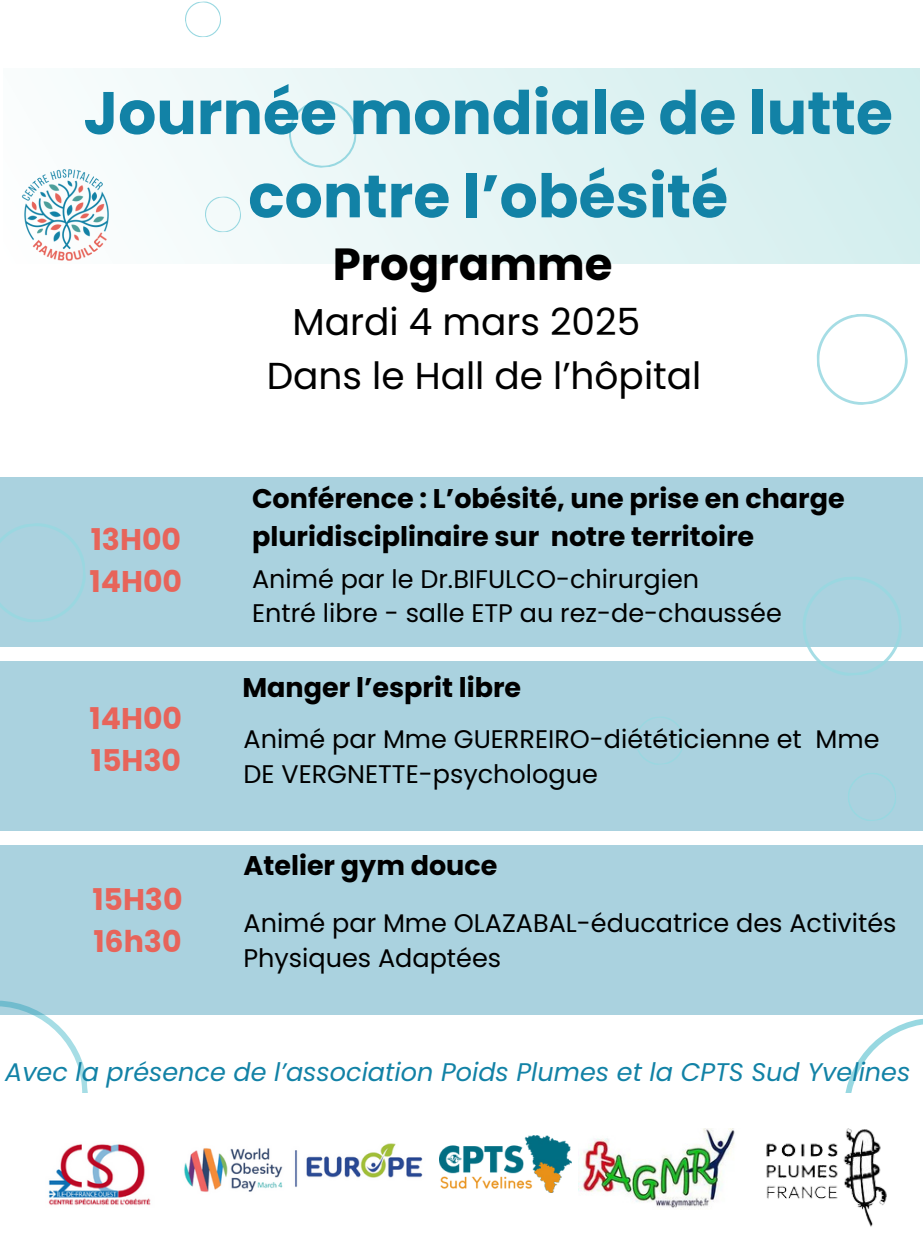
<style>
.page{position:relative;width:923px;height:1233px;background:#fff}
.page>*{position:absolute;margin:0;border:0;box-sizing:border-box;transform-origin:0 0}
.t1{font:700 60px/83.2px "Poppins";color:#1282a6;text-align:center}
.t2{font:700 45px "Poppins";color:#000}
.t3{font:37.5px "Poppins";color:#000}
.t4{font:700 30px/41.7px "Poppins";color:#e7645a}
.t5{font:700 27px/37.2px "Poppins";color:#000}
.t6{font:25.5px/34.8px "Poppins";color:#000}
.t7{font:italic 25.5px "Poppins";color:#1282a6}
</style>
<div class="page">
<div style="left:4px;top:69px;width:915px;height:194px;background:linear-gradient(to right,#fbfdfd,#d1eded)"></div>
<svg style="left:185px;top:1px;width:36px;height:36px"></svg>
<svg style="left:204px;top:195px;width:38px;height:39px"></svg>
<svg style="left:286px;top:98px;width:73px;height:72px;background:#e5f5f5"></svg>
<div style="left:0;top:661px;width:922px;height:170px;background:#aad2df"></div>
<svg style="left:848px;top:773px;width:48px;height:48px"></svg>
<svg style="left:636px;top:717px;width:48px;height:48px"></svg>
<svg style="left:816px;top:314px;width:92px;height:91px"></svg>
<svg style="left:33px;top:1015px;width:55px;height:78px"></svg>
<div style="left:0;top:845px;width:922px;height:170px;background:#aad2df"></div>
<svg style="left:845px;top:1019px;width:77px;height:74px"></svg>
<img style="left:8px;top:156px;width:114px;height:107px">
<div style="left:0;top:477px;width:922px;height:169px;background:#aad2df"></div>
<svg style="left:0;top:523px;width:86px;height:99px"></svg>
<img style="left:578px;top:1129px;width:157px;height:79px">
<img style="left:48px;top:1144px;width:103px;height:62px">
<img style="left:184px;top:1143px;width:239px;height:49px">
<img style="left:766px;top:1128px;width:121px;height:99px">
<svg style="left:798px;top:577px;width:107px;height:99px"></svg>
<img style="left:440px;top:1135px;width:131px;height:58px">
<h4 class="t1" style="left:83px;top:71px;width:811px">Journée mondiale de lutte contre l’obésité</h4>
<p class="t2" style="left:333px;top:233px;width:281px">Programme</p>
<h5 class="t3" style="left:292px;top:296px;width:349px">Mardi 4 mars 2025</h5>
<p class="t4" style="left:90px;top:519px;width:94px">13H00<br>14H00</p>
<p class="t4" style="left:90px;top:698px;width:94px">14H00<br>15H30</p>
<h2 class="t4" style="left:92px;top:879px;width:92px">15H30<br>16h30</h2>
<p class="t3" style="left:267px;top:349px;width:436px">Dans le Hall de l’hôpital</p>
<p class="t5" style="left:252px;top:480px;width:594px">Conférence : L’obésité, une prise en charge pluridisciplinaire sur notre territoire</p>
<p class="t6" style="left:252px;top:561px;width:448px">Animé par le Dr.BIFULCO-chirurgien</p>
<h1 class="t6" style="left:252px;top:596px;width:531px">Entré libre - salle ETP au rez-de-chaussée</h1>
<h3 class="t5" style="left:242px;top:669px;width:280px">Manger l’esprit libre</h3>
<p class="t6" style="left:243px;top:722px;width:637px">Animé par Mme GUERREIRO-diététicienne et Mme<br>DE VERGNETTE-psychologue</p>
<h3 class="t5" style="left:243px;top:847px;width:255px">Atelier gym douce</h3>
<p class="t6" style="left:243px;top:906px;width:654px">Animé par Mme OLAZABAL-éducatrice des Activités<br>Physiques Adaptées</p>
<p class="t7" style="left:5px;top:1054px;width:906px">Avec la présence de l’association Poids Plumes et la CPTS Sud Yvelines</p>
</div>
